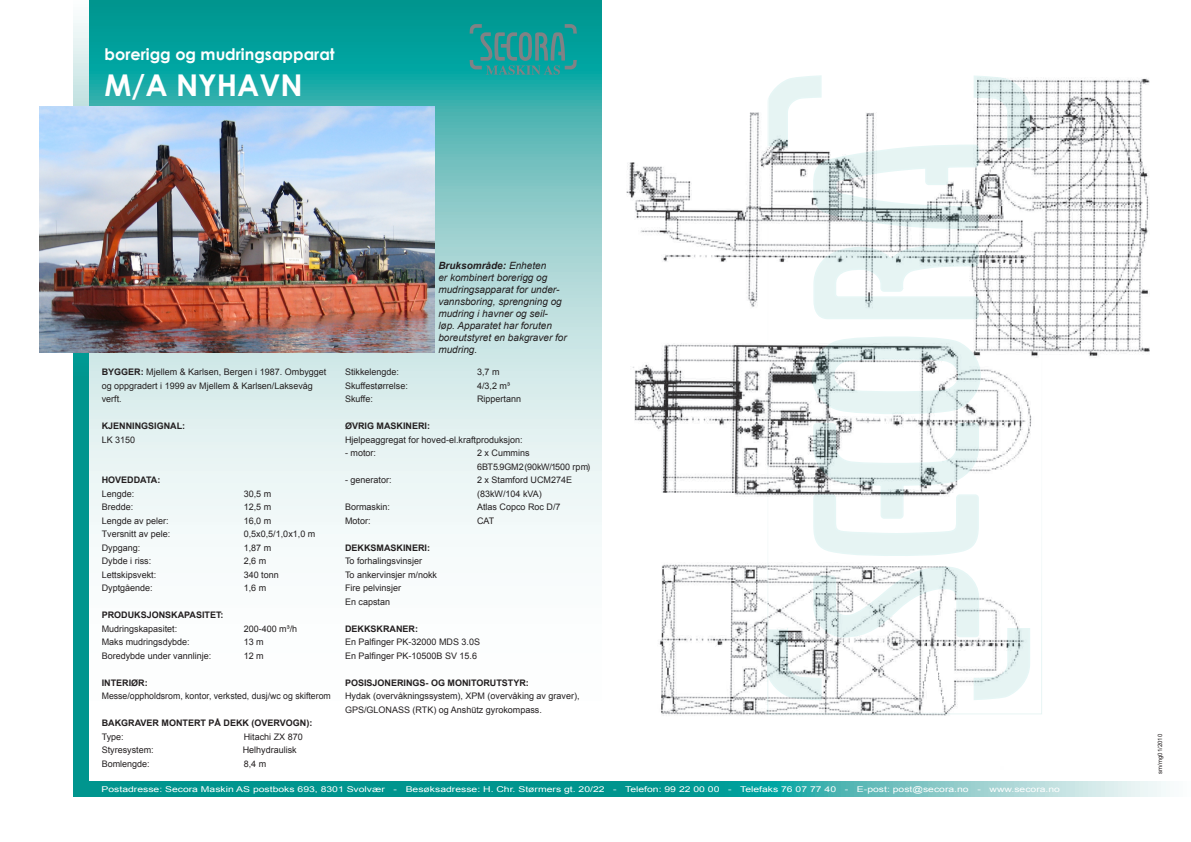
<style>
.page{position:relative;width:1191px;height:842px;background:#fff}
.page>*{position:absolute;margin:0;border:0;box-sizing:border-box;transform-origin:0 0}
.t1{font:700 30px "Century Gothic";color:#fff}
.t2{font:700 16px "Century Gothic";color:#fff}
.t3{font:italic 10px/12px "Arial";color:#231f20}
.t4{font:9px/13.5px "Arial";color:#231f20}
.t5{font:700 9px "Arial";color:#231f20}
.t6{font:8px "Arial";color:#fff;scale:1.3 1}
.t7{font:6px "Arial";color:#231f20}
.s1{font-weight:700}
</style>
<div class="page">
<img style="left:626px;top:78px;width:523px;height:638px">
<img style="left:922px;top:701px;width:22px;height:2px">
<svg style="left:89px;top:0;width:512px;height:534px;background:#98d4d3"></svg>
<svg style="left:89px;top:781px;width:1077px;height:16px;background:#35aba6"></svg>
<svg style="left:73px;top:20px;width:16px;height:777px;background:#23a39d"></svg>
<svg style="left:812px;top:422px;width:167px;height:136px"></svg>
<svg style="left:810px;top:335px;width:171px;height:80px"></svg>
<svg style="left:812px;top:243px;width:167px;height:77px"></svg>
<svg style="left:769px;top:75px;width:262px;height:155px"></svg>
<svg style="left:769px;top:567px;width:262px;height:134px"></svg>
<div style="left:767px;top:68px;width:275px;height:646px;border:1px solid #fff"></div>
<img style="left:40px;top:107px;width:395px;height:246px">
<svg style="left:469px;top:24px;width:108px;height:51px;background:#259795"></svg>
<p class="t2" style="left:105px;top:44px;width:232px">borerigg og mudringsapparat</p>
<p class="t1" style="left:105px;top:66px;width:199px">M/A NYHAVN</p>
<p class="t4" style="left:102px;top:365px;width:226px"><span class="s1">BYGGER:</span> Mjellem &amp; Karlsen, Bergen i 1987. Ombygget og oppgradert i 1999 av Mjellem &amp; Karlsen/Laksevåg verft.</p>
<p class="t5" style="left:102px;top:420px;width:85px">KJENNINGSIGNAL:</p>
<p class="t4" style="left:102px;top:433px;width:35px">LK 3150</p>
<p class="t5" style="left:102px;top:474px;width:60px">HOVEDDATA:</p>
<p class="t4" style="left:102px;top:487px;width:34px">Lengde:</p>
<p class="t4" style="left:244px;top:487px;width:29px">30,5 m</p>
<p class="t4" style="left:102px;top:500px;width:33px">Bredde:</p>
<p class="t4" style="left:244px;top:500px;width:29px">12,5 m</p>
<p class="t4" style="left:102px;top:514px;width:69px">Lengde av peler:</p>
<p class="t4" style="left:244px;top:514px;width:29px">16,0 m</p>
<p class="t4" style="left:102px;top:527px;width:70px">Tversnitt av pele:</p>
<p class="t4" style="left:244px;top:527px;width:73px">0,5x0,5/1,0x1,0 m</p>
<p class="t4" style="left:102px;top:541px;width:40px">Dypgang:</p>
<p class="t4" style="left:244px;top:541px;width:29px">1,87 m</p>
<p class="t4" style="left:102px;top:554px;width:51px">Dybde i riss:</p>
<p class="t4" style="left:244px;top:554px;width:24px">2,6 m</p>
<p class="t4" style="left:102px;top:568px;width:56px">Lettskipsvekt:</p>
<p class="t4" style="left:244px;top:568px;width:37px">340 tonn</p>
<p class="t4" style="left:102px;top:581px;width:53px">Dyptgående:</p>
<p class="t4" style="left:244px;top:581px;width:24px">1,6 m</p>
<p class="t5" style="left:102px;top:609px;width:123px">PRODUKSJONSKAPASITET:</p>
<p class="t4" style="left:102px;top:622px;width:77px">Mudringskapasitet:</p>
<p class="t4" style="left:244px;top:622px;width:55px">200-400 m³/h</p>
<p class="t4" style="left:102px;top:635px;width:90px">Maks mudringsdybde:</p>
<p class="t4" style="left:244px;top:635px;width:22px">13 m</p>
<p class="t4" style="left:102px;top:649px;width:111px">Boredybde under vannlinje:</p>
<p class="t4" style="left:244px;top:649px;width:22px">12 m</p>
<p class="t5" style="left:102px;top:676px;width:47px">INTERIØR:</p>
<p class="t4" style="left:102px;top:689px;width:231px">Messe/oppholdsrom, kontor, verksted, dusj/wc og skifterom</p>
<p class="t5" style="left:102px;top:717px;width:212px">BAKGRAVER MONTERT PÅ DEKK (OVERVOGN):</p>
<p class="t4" style="left:102px;top:730px;width:24px">Type:</p>
<p class="t4" style="left:244px;top:730px;width:61px">Hitachi ZX 870</p>
<p class="t4" style="left:102px;top:743px;width:54px">Styresystem:</p>
<p class="t4" style="left:243px;top:743px;width:56px">Helhydraulisk</p>
<p class="t4" style="left:102px;top:757px;width:50px">Bomlengde:</p>
<p class="t4" style="left:244px;top:757px;width:24px">8,4 m</p>
<p class="t3" style="left:438px;top:260px;width:130px"><span class="s1">Bruksområde:</span> Enheten<br>er kombinert borerigg og mudringsapparat for under&shy;vannsboring, sprengning og mudring i havner og seil&shy;løp. Apparatet har foruten boreutstyret en bakgraver for mudring.</p>
<p class="t4" style="left:345px;top:365px;width:56px">Stikkelengde:</p>
<p class="t4" style="left:477px;top:365px;width:24px">3,7 m</p>
<p class="t4" style="left:345px;top:379px;width:64px">Skuffestørrelse:</p>
<p class="t4" style="left:477px;top:379px;width:35px">4/3,2 m³</p>
<p class="t4" style="left:345px;top:392px;width:29px">Skuffe:</p>
<p class="t4" style="left:477px;top:392px;width:46px">Rippertann</p>
<p class="t5" style="left:345px;top:420px;width:87px">ØVRIG MASKINERI:</p>
<p class="t4" style="left:345px;top:433px;width:179px">Hjelpeaggregat for hoved-el.kraftproduksjon:</p>
<p class="t4" style="left:345px;top:446px;width:33px">- motor:</p>
<p class="t4" style="left:477px;top:446px;width:54px">2 x Cummins</p>
<p class="t4" style="left:477px;top:460px;width:115px">6BT5.9GM2 (90kW/1500 rpm)</p>
<p class="t4" style="left:345px;top:473px;width:48px">- generator:</p>
<p class="t4" style="left:477px;top:473px;width:97px">2 x Stamford UCM274E</p>
<p class="t4" style="left:477px;top:487px;width:66px">(83kW/104 kVA)</p>
<p class="t4" style="left:345px;top:500px;width:47px">Bormaskin:</p>
<p class="t4" style="left:477px;top:500px;width:85px">Atlas Copco Roc D/7</p>
<p class="t4" style="left:345px;top:514px;width:27px">Motor:</p>
<p class="t4" style="left:477px;top:514px;width:19px">CAT</p>
<p class="t5" style="left:345px;top:541px;width:86px">DEKKSMASKINERI:</p>
<p class="t4" style="left:345px;top:554px;width:79px">To forhalingsvinsjer</p>
<p class="t4" style="left:345px;top:568px;width:94px">To ankervinsjer m/nokk</p>
<p class="t4" style="left:345px;top:581px;width:58px">Fire pelvinsjer</p>
<p class="t4" style="left:345px;top:595px;width:47px">En capstan</p>
<p class="t5" style="left:345px;top:622px;width:74px">DEKKSKRANER:</p>
<p class="t4" style="left:345px;top:635px;width:137px">En Palfinger PK-32000 MDS 3.0S</p>
<p class="t4" style="left:345px;top:649px;width:134px">En Palfinger PK-10500B SV 15.6</p>
<p class="t5" style="left:345px;top:676px;width:185px">POSISJONERINGS- OG MONITORUTSTYR:</p>
<p class="t4" style="left:345px;top:689px;width:236px">Hydak (overvåkningssystem), XPM (overvåking av graver),</p>
<p class="t4" style="left:345px;top:703px;width:198px">GPS/GLONASS (RTK) og Anshütz gyrokompass.</p>
<p class="t6" style="left:101px;top:784px;width:739px">Postadresse: Secora Maskin AS postboks 693, 8301 Svolvær - Besøksadresse: H. Chr. Størmers gt. 20/22 - Telefon: 99 22 00 00 - Telefaks 76 07 77 40 - E-post: post@secora.no - www.secora.no</p>
<p class="t7" style="left:1156px;top:774px;width:41px;rotate:-90deg">sm/mg01/2010</p>
</div>
